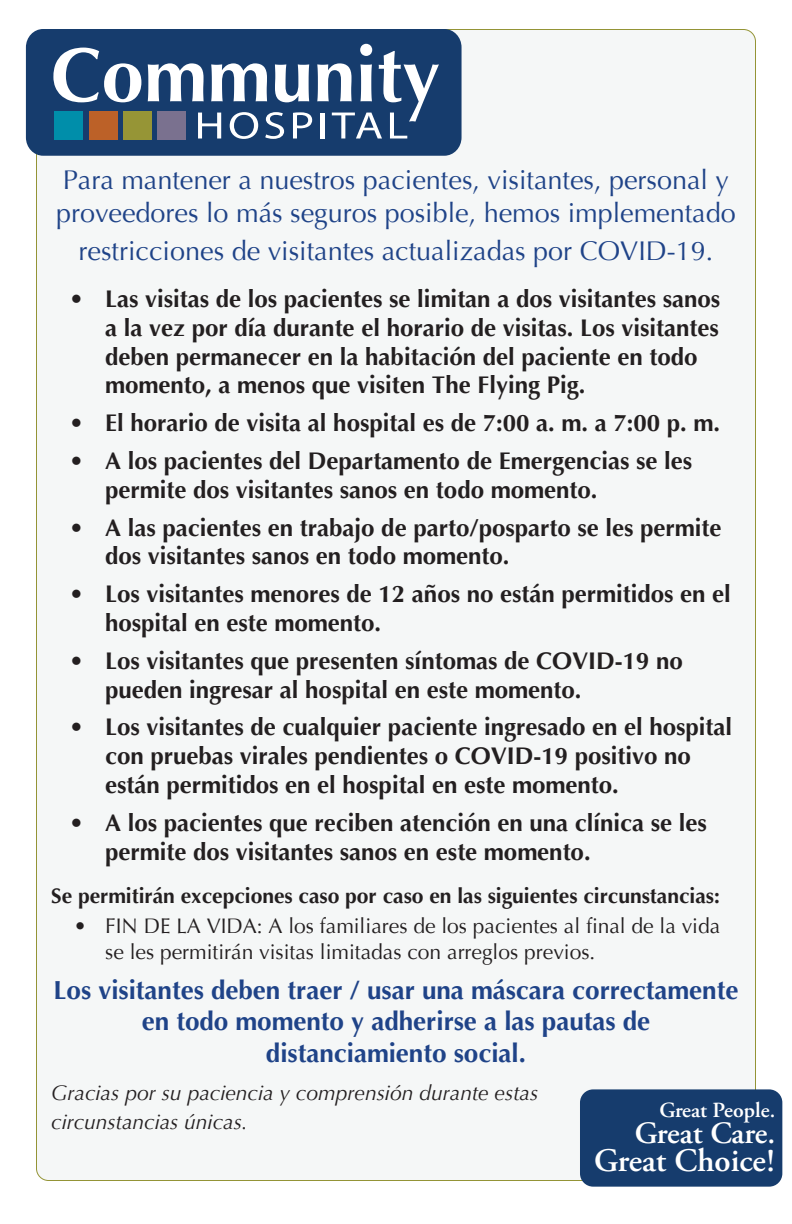
<style>
.page{position:relative;width:792px;height:1224px;background:#fff}
.page>*{position:absolute;margin:0;border:0;box-sizing:border-box;transform-origin:0 0}
.t1{font:600 32.9px "Adobe Garamond Pro";color:#fff}
.t2{font:600 31px "Adobe Garamond Pro";letter-spacing:-.01em;color:#fff}
.t3{font:27px/32.4px "Optima";color:#1f4388}
.t4{font:700 26px/31.2px "Optima";color:#1f4388;text-align:center}
.t5{font:700 24px/28.8px "Optima";color:#231f20}
.t6{font:600 21.6px "Adobe Garamond Pro";color:#fff}
.t7{font:21px/26.4px "Optima";color:#231f20}
.t8{font:italic 21px/28.8px "Optima";color:#231f20}
.t9{font:700 21px "Optima";color:#231f20}
</style>
<div class="page">
<div style="left:36px;top:30px;width:720px;height:1150px;background:#f5f7f7;border-radius:12px"></div>
<div style="left:26px;top:29px;width:436px;height:127px;background:#163c6d;border-radius:18px"></div>
<svg style="left:53px;top:48px;width:88px;height:54px"></svg>
<svg style="left:148px;top:44px;width:291px;height:95px"></svg>
<div style="left:55px;top:111px;width:28px;height:29px;background:#008eaa"></div>
<div style="left:89px;top:111px;width:28px;height:29px;background:#bc6128"></div>
<div style="left:123px;top:111px;width:28px;height:29px;background:#969536"></div>
<div style="left:157px;top:111px;width:28px;height:29px;background:#7a718f"></div>
<div style="left:580px;top:1089px;width:202px;height:98px;background:#163c6d;border-radius:13px"></div>
<p class="t3" style="left:56px;top:165px;width:681px">Para mantener a nuestros pacientes, visitantes, personal y proveedores lo más seguros posible, hemos implementado</p>
<p class="t3" style="left:79px;top:235px;width:636px">restricciones de visitantes actualizadas por COVID-19.</p>
<p class="t5" style="left:105px;top:285px;width:616px;text-indent:-36px">• Las visitas de los pacientes se limitan a dos visitantes sanos a la vez por día durante el horario de visitas. Los visitantes deben permanecer en la habitación del paciente en todo momento, a menos que visiten The Flying Pig.</p>
<p class="t5" style="left:69px;top:409px;width:652px">• El horario de visita al hospital es de 7:00 a. m. a 7:00 p. m.</p>
<p class="t5" style="left:105px;top:447px;width:588px;text-indent:-36px">• A los pacientes del Departamento de Emergencias se les permite dos visitantes sanos en todo momento.</p>
<p class="t5" style="left:105px;top:513px;width:618px;text-indent:-36px">• A las pacientes en trabajo de parto/posparto se les permite dos visitantes sanos en todo momento.</p>
<p class="t5" style="left:105px;top:580px;width:627px;text-indent:-36px">• Los visitantes menores de 12 años no están permitidos en el hospital en este momento.</p>
<p class="t5" style="left:105px;top:647px;width:579px;text-indent:-36px">• Los visitantes que presenten síntomas de COVID-19 no pueden ingresar al hospital en este momento.</p>
<p class="t5" style="left:105px;top:713px;width:628px;text-indent:-36px">• Los visitantes de cualquier paciente ingresado en el hospital con pruebas virales pendientes o COVID-19 positivo no están permitidos en el hospital en este momento.</p>
<p class="t5" style="left:105px;top:809px;width:603px;text-indent:-36px">• A los pacientes que reciben atención en una clínica se les permite dos visitantes sanos en este momento.</p>
<p class="t9" style="left:51px;top:882px;width:670px">Se permitirán excepciones caso por caso en las siguientes circunstancias:</p>
<p class="t7" style="left:105px;top:913px;width:617px;text-indent:-32px">• FIN DE LA VIDA: A los familiares de los pacientes al final de la vida se les permitirán visitas limitadas con arreglos previos.</p>
<p class="t4" style="left:54px;top:975px;width:686px">Los visitantes deben traer / usar una máscara correctamente en todo momento y adherirse a las pautas de</p>
<p class="t4" style="left:266px;top:1038px;width:262px">distanciamiento social.</p>
<p class="t8" style="left:51px;top:1079px;width:488px">Gracias por su paciencia y comprensión durante estas circunstancias únicas.</p>
<p class="t6" style="left:659px;top:1098px;width:117px">Great People.</p>
<p class="t2" style="left:635px;top:1115px;width:142px">Great Care.</p>
<p class="t1" style="left:594px;top:1142px;width:182px">Great Choice!</p>
</div>
